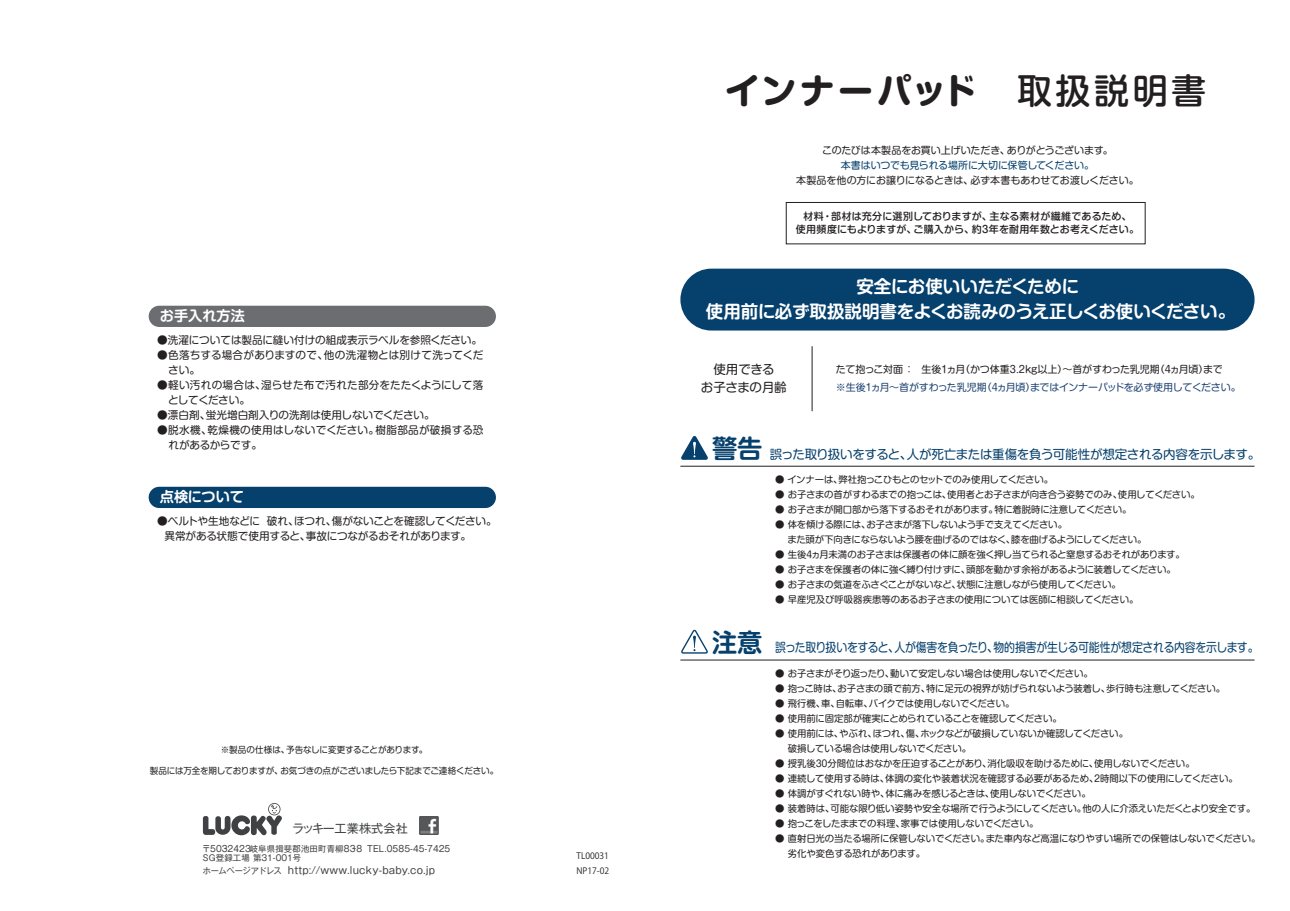
<style>
.page{position:relative;width:1290px;height:911px;background:#fff}
.page>*{position:absolute;margin:0;border:0;box-sizing:border-box;transform-origin:0 0}
.t1{font:700 35px "Shin M Go Pro";letter-spacing:.065em;color:#231f20}
.t2{font:700 25.25px "Shin M Go Pro De";color:#06406c}
.t3{font:700 17.5px/25px "Shin M Go Pro De";letter-spacing:-.02em;color:#fff;text-align:center}
.t4{font:700 14.12px "Shin M Go Pro De";color:#fff}
.t5{font:12.5px "Shin M Go Pro";letter-spacing:-.025em;color:#06406c;scale:.87 1}
.t6{font:12.5px "Shin M Go Pro";letter-spacing:-.025em;color:#06406c}
.t7{font:12.5px/18.8px "Shin M Go Pro";letter-spacing:-.03em;color:#231f20;text-align:center}
.t8{font:12.12px "Gothic MB101 Pro";letter-spacing:.015em;color:#404142}
.t9{font:10.62px/15px "Shin M Go Pro";color:#231f20}
.t10{font:10.62px/15px "Shin M Go Pro";letter-spacing:-.02em;color:#231f20}
.t11{font:10.62px/15px "Shin M Go Pro";letter-spacing:.02em;color:#231f20}
.t12{font:10px "Shin M Go Pro";letter-spacing:-.015em;color:#231f20}
.t13{font:500 10px/12.5px "Shin M Go Pro";letter-spacing:.01em;color:#231f20;text-align:center}
.t14{font:10px "Shin M Go Pro";letter-spacing:-.02em;color:#204573}
.t15{font:10px "Gothic MB101 Pro";letter-spacing:.02em;color:#404142}
.t16{font:10px "Shin M Go Pro";letter-spacing:-.015em;color:#06406c}
.t17{font:9.38px/15px "Shin M Go Pro";letter-spacing:-.02em;color:#231f20}
.t18{font:9.38px "Shin M Go Pro";color:#231f20}
.t19{font:8.75px "Shin M Go Pro";letter-spacing:-.02em;color:#231f20}
.t20{font:8.75px "Gothic MB101 Pro";letter-spacing:.02em;color:#404142;scale:.95 1}
.t21{font:8.75px/15px "Koz Go Pr 6 N";color:#231f20}
.t22{font:8.38px "Gothic MB101 Pro";letter-spacing:.01em;color:#404142}
.s1{font-size:8.38px}
.s2{font-size:8.62px}
.s3{font-weight:500}
</style>
<div class="page">
<div style="left:149px;top:306px;width:347px;height:21px;background:#6c6d70;border-radius:11px"></div>
<div style="left:786px;top:202px;width:359px;height:42px;border:1px solid #231f20"></div>
<svg style="left:681px;top:629px;width:27px;height:25px"></svg>
<div style="left:680px;top:269px;width:574px;height:61px;background:#06406c;border-radius:31px"></div>
<svg style="left:681px;top:436px;width:27px;height:24px"></svg>
<hr style="left:680px;top:466px;width:574px;height:1px;background:#231f20">
<hr style="left:680px;top:660px;width:574px;height:1px;background:#231f20">
<div style="left:149px;top:487px;width:347px;height:21px;background:#06406c;border-radius:11px"></div>
<svg style="left:203px;top:803px;width:79px;height:33px"></svg>
<img style="left:419px;top:816px;width:19px;height:19px">
<hr style="left:812px;top:346px;width:1px;height:65px;background:#231f20">
<h3 class="t4" style="left:160px;top:304px;width:87px">お手入れ方法</h3>
<p class="t9" style="left:157px;top:331px;width:326px">●洗濯については製品に縫い付けの組成表示ラベルを参照ください。</p>
<p class="t9" style="left:168px;top:346px;width:317px;text-indent:-11px">●色落ちする場合がありますので、他の洗濯物とは別けて洗ってください。</p>
<p class="t9" style="left:168px;top:376px;width:317px;text-indent:-11px">●軽い汚れの場合は、湿らせた布で汚れた部分をたたくようにして落としてください。</p>
<p class="t9" style="left:157px;top:406px;width:279px">●漂白剤、蛍光増白剤入りの洗剤は使用しないでください。</p>
<p class="t11" style="left:169px;top:421px;width:316px;text-indent:-11px">●脱水機、乾燥機の使用はしないでください。樹脂部品が破損する恐れがあるからです。</p>
<h3 class="t4" style="left:160px;top:485px;width:86px">点検について</h3>
<p class="t10" style="left:164px;top:512px;width:334px;text-indent:-7px">●ベルトや生地などに 破れ、ほつれ、傷がないことを確認してください。異常がある状態で使用すると、事故につながるおそれがあります。</p>
<p class="t19" style="left:221px;top:742px;width:208px">※製品の仕様は、予告なしに変更することがあります。</p>
<p class="t19" style="left:150px;top:763px;width:350px">製品には万全を期しておりますが、お気づきの点がございましたら下記までご連絡ください。</p>
<p class="t8" style="left:292px;top:818px;width:117px">ラッキー工業株式会社</p>
<p class="t20" style="left:202px;top:841px;width:263px">〒503-2423<span class="s1">岐阜県揖斐郡池田町青柳</span>83-8 TEL.0585-45-7425</p>
<p class="t22" style="left:203px;top:851px;width:100px">SG登録工場 第31-001号</p>
<p class="t15" style="left:203px;top:861px;width:234px"><span class="s2">ホームページアドレス</span> http://www.lucky-baby.co.jp</p>
<p class="t21" style="left:576px;top:848px;width:34px">TL00031<br>NP17-02</p>
<h1 class="t1" style="left:725px;top:62px;width:482px">インナーパッド　<span class="s3">取扱説明書</span></h1>
<p class="t12" style="left:822px;top:142px;width:292px">このたびは本製品をお買い上げいただき、ありがとうございます。</p>
<p class="t16" style="left:841px;top:157px;width:255px">本書はいつでも見られる場所に大切に保管してください。</p>
<p class="t12" style="left:796px;top:172px;width:344px">本製品を他の方にお譲りになるときは、必ず本書もあわせてお渡しください。</p>
<p class="t13" style="left:796px;top:209px;width:345px">材料・部材は充分に選別しておりますが、主なる素材が繊維であるため、<br>使用頻度にもよりますが、ご購入から、約3年を耐用年数とお考えください。</p>
<h3 class="t3" style="left:706px;top:272px;width:531px">安全にお使いいただくために<br>使用前に必ず取扱説明書をよくお読みのうえ正しくお使いください。</h3>
<h3 class="t7" style="left:701px;top:358px;width:87px">使用できる<br>お子さまの月齢</h3>
<p class="t12" style="left:836px;top:361px;width:388px">たて抱っこ対面 ：　生後1ヵ月（かつ体重3.2kg以上）～首がすわった乳児期（4ヵ月頃）まで</p>
<p class="t14" style="left:836px;top:379px;width:406px">※生後1ヵ月～首がすわった乳児期（4ヵ月頃）まではインナーパッドを必ず使用してください。</p>
<h2 class="t2" style="left:712px;top:428px;width:52px">警告</h2>
<h3 class="t6" style="left:770px;top:444px;width:492px">誤った取り扱いをすると、人が死亡または重傷を負う可能性が想定される内容を示します。</h3>
<p class="t17" style="left:775px;top:470px;width:279px">● インナーは、弊社抱っこひもとのセットでのみ使用してください。</p>
<p class="t17" style="left:775px;top:485px;width:426px">● お子さまの首がすわるまでの抱っこは、使用者とお子さまが向き合う姿勢でのみ、使用してください。</p>
<p class="t17" style="left:775px;top:500px;width:358px">● お子さまが開口部から落下するおそれがあります。特に着脱時に注意してください。</p>
<p class="t17" style="left:775px;top:515px;width:373px">● 体を傾ける際には、お子さまが落下しないよう手で支えてください。<br>　 また頭が下向きにならないよう腰を曲げるのではなく、膝を曲げるようにしてください。</p>
<p class="t17" style="left:775px;top:545px;width:411px">● 生後4ヵ月未満のお子さまは保護者の体に顔を強く押し当てられると窒息するおそれがあります。</p>
<p class="t17" style="left:775px;top:560px;width:402px">● お子さまを保護者の体に強く縛り付けずに、頭部を動かす余裕があるように装着してください。</p>
<p class="t17" style="left:775px;top:575px;width:353px">● お子さまの気道をふさぐことがないなど、状態に注意しながら使用してください。　</p>
<p class="t18" style="left:775px;top:591px;width:365px">● 早産児及び呼吸器疾患等のあるお子さまの使用については医師に相談してください。</p>
<h2 class="t2" style="left:712px;top:622px;width:52px">注意</h2>
<h3 class="t5" style="left:775px;top:637px;width:557px">誤った取り扱いをすると、人が傷害を負ったり、物的損害が生じる可能性が想定される内容を示します。</h3>
<p class="t17" style="left:775px;top:664px;width:319px">● お子さまがそり返ったり、動いて安定しない場合は使用しないでください。</p>
<p class="t17" style="left:775px;top:679px;width:451px">● 抱っこ時は、お子さまの頭で前方、特に足元の視界が妨げられないよう装着し、歩行時も注意してください。</p>
<p class="t17" style="left:775px;top:694px;width:241px">● 飛行機、車、自転車、バイクでは使用しないでください。</p>
<p class="t17" style="left:775px;top:709px;width:288px">● 使用前に固定部が確実にとめられていることを確認してください。</p>
<p class="t17" style="left:775px;top:724px;width:354px">● 使用前には、やぶれ、ほつれ、傷、ホックなどが破損していないか確認してください。　 破損している場合は使用しないでください。</p>
<p class="t17" style="left:775px;top:754px;width:421px">● 授乳後３０分間位はおなかを圧迫することがあり、消化吸収を助けるために、使用しないでください。</p>
<p class="t17" style="left:775px;top:769px;width:464px">● 連続して使用する時は、体調の変化や装着状況を確認する必要があるため、２時間以下の使用にしてください。</p>
<p class="t17" style="left:775px;top:784px;width:317px">● 体調がすぐれない時や、体に痛みを感じるときは、使用しないでください。</p>
<p class="t17" style="left:775px;top:799px;width:482px">● 装着時は、可能な限り低い姿勢や安全な場所で行うようにしてください。他の人に介添えいただくとより安全です。</p>
<p class="t17" style="left:775px;top:814px;width:265px">● 抱っこをしたままでの料理、家事では使用しないでください。</p>
<p class="t17" style="left:775px;top:829px;width:487px">● 直射日光の当たる場所に保管しないでください。また車内など高温になりやすい場所での保管はしないでください。　 劣化や変色する恐れがあります。</p>
</div>
